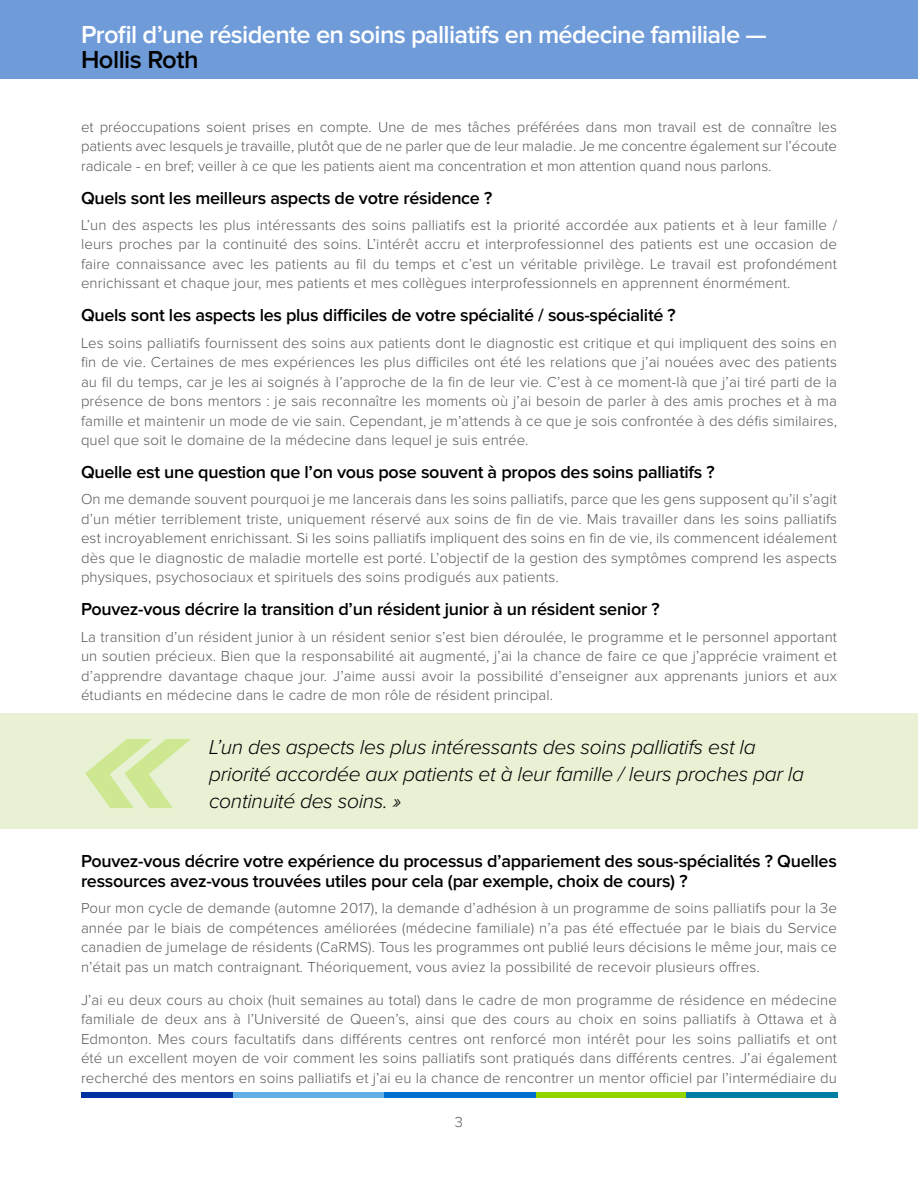
<style>
.page{position:relative;width:918px;height:1188px;background:#fff}
.page>*{position:absolute;margin:0;border:0;box-sizing:border-box;transform-origin:0 0}
.t1{font:600 25.5px "Proxima Nova";letter-spacing:-.025em;color:#fff}
.t2{font:600 25.5px "Proxima Nova";letter-spacing:-.02em;color:#000}
.t3{font:italic 300 21px/27px "Proxima Nova";letter-spacing:-.015em;color:#000}
.t4{font:600 18px/19.5px "Proxima Nova";letter-spacing:-.015em;color:#000}
.t5{font:300 15px/19.5px "Proxima Nova";letter-spacing:.01em;color:#58595b;text-align:justify}
</style>
<div class="page">
<div style="left:82px;top:1092px;width:151px;height:5px;background:#0033a1"></div>
<div style="left:233px;top:1092px;width:151px;height:5px;background:#61b1e8"></div>
<div style="left:384px;top:1092px;width:152px;height:5px;background:#0070ce"></div>
<div style="left:536px;top:1092px;width:151px;height:5px;background:#91d400"></div>
<div style="left:686px;top:1092px;width:152px;height:5px;background:#007da5"></div>
<div style="left:0;top:0;width:918px;height:79px;background:#6f9cd9"></div>
<div style="left:0;top:713px;width:918px;height:116px;background:#e8f1d4"></div>
<svg style="left:85px;top:739px;width:106px;height:69px"></svg>
<h1 class="t1" style="left:81px;top:20px;width:687px">Profil d’une résidente en soins palliatifs en médecine familiale —</h1>
<h1 class="t2" style="left:81px;top:45px;width:119px">Hollis Roth</h1>
<p class="t5" style="left:81px;top:117px;width:758px">et préoccupations soient prises en compte. Une de mes tâches préférées dans mon travail est de connaître les patients avec lesquels je travaille, plutôt que de ne parler que de leur maladie. Je me concentre également sur l’écoute radicale - en bref; veiller à ce que les patients aient ma concentration et mon attention quand nous parlons.</p>
<p class="t4" style="left:81px;top:188px;width:413px">Quels sont les meilleurs aspects de votre résidence ?</p>
<p class="t5" style="left:81px;top:215px;width:758px">L’un des aspects les plus intéressants des soins palliatifs est la priorité accordée aux patients et à leur famille / leurs proches par la continuité des soins. L’intérêt accru et interprofessionnel des patients est une occasion de faire connaissance avec les patients au fil du temps et c’est un véritable privilège. Le travail est profondément enrichissant et chaque jour, mes patients et mes collègues interprofessionnels en apprennent énormément.</p>
<p class="t4" style="left:81px;top:306px;width:596px">Quels sont les aspects les plus difficiles de votre spécialité / sous-spécialité ?</p>
<p class="t5" style="left:81px;top:333px;width:758px">Les soins palliatifs fournissent des soins aux patients dont le diagnostic est critique et qui impliquent des soins en fin de vie. Certaines de mes expériences les plus difficiles ont été les relations que j’ai nouées avec des patients au fil du temps, car je les ai soignés à l’approche de la fin de leur vie. C’est à ce moment-là que j’ai tiré parti de la présence de bons mentors : je sais reconnaître les moments où j’ai besoin de parler à des amis proches et à ma famille et maintenir un mode de vie sain. Cependant, je m’attends à ce que je sois confrontée à des défis similaires, quel que soit le domaine de la médecine dans lequel je suis entrée.</p>
<p class="t4" style="left:81px;top:463px;width:635px">Quelle est une question que l’on vous pose souvent à propos des soins palliatifs ?</p>
<p class="t5" style="left:81px;top:490px;width:758px">On me demande souvent pourquoi je me lancerais dans les soins palliatifs, parce que les gens supposent qu’il s’agit d’un métier terriblement triste, uniquement réservé aux soins de fin de vie. Mais travailler dans les soins palliatifs est incroyablement enrichissant. Si les soins palliatifs impliquent des soins en fin de vie, ils commencent idéalement dès que le diagnostic de maladie mortelle est porté. L’objectif de la gestion des symptômes comprend les aspects physiques, psychosociaux et spirituels des soins prodigués aux patients.</p>
<p class="t4" style="left:81px;top:600px;width:580px">Pouvez-vous décrire la transition d’un résident junior à un résident senior ?</p>
<p class="t5" style="left:81px;top:627px;width:758px">La transition d’un résident junior à un résident senior s’est bien déroulée, le programme et le personnel apportant un soutien précieux. Bien que la responsabilité ait augmenté, j’ai la chance de faire ce que j’apprécie vraiment et d’apprendre davantage chaque jour. J’aime aussi avoir la possibilité d’enseigner aux apprenants juniors et aux étudiants en médecine dans le cadre de mon rôle de résident principal.</p>
<h2 class="t3" style="left:209px;top:735px;width:596px">L’un des aspects les plus intéressants des soins palliatifs est la priorité accordée aux patients et à leur famille / leurs proches par la continuité des soins. »</h2>
<p class="t4" style="left:81px;top:852px;width:757px">Pouvez-vous décrire votre expérience du processus d’appariement des sous-spécialités ? Quelles ressources avez-vous trouvées utiles pour cela (par exemple, choix de cours) ?</p>
<p class="t5" style="left:81px;top:899px;width:758px">Pour mon cycle de demande (automne 2017), la demande d’adhésion à un programme de soins palliatifs pour la 3e année par le biais de compétences améliorées (médecine familiale) n’a pas été effectuée par le biais du Service canadien de jumelage de résidents (CaRMS). Tous les programmes ont publié leurs décisions le même jour, mais ce n’était pas un match contraignant. Théoriquement, vous aviez la possibilité de recevoir plusieurs offres.</p>
<p class="t5" style="left:81px;top:990px;width:758px">J’ai eu deux cours au choix (huit semaines au total) dans le cadre de mon programme de résidence en médecine familiale de deux ans à l’Université de Queen’s, ainsi que des cours au choix en soins palliatifs à Ottawa et à Edmonton. Mes cours facultatifs dans différents centres ont renforcé mon intérêt pour les soins palliatifs et ont été un excellent moyen de voir comment les soins palliatifs sont pratiqués dans différents centres. J’ai également recherché des mentors en soins palliatifs et j’ai eu la chance de rencontrer un mentor officiel par l’intermédiaire du</p>
<p class="t5" style="left:455px;top:1112px;width:10px">3</p>
</div>
